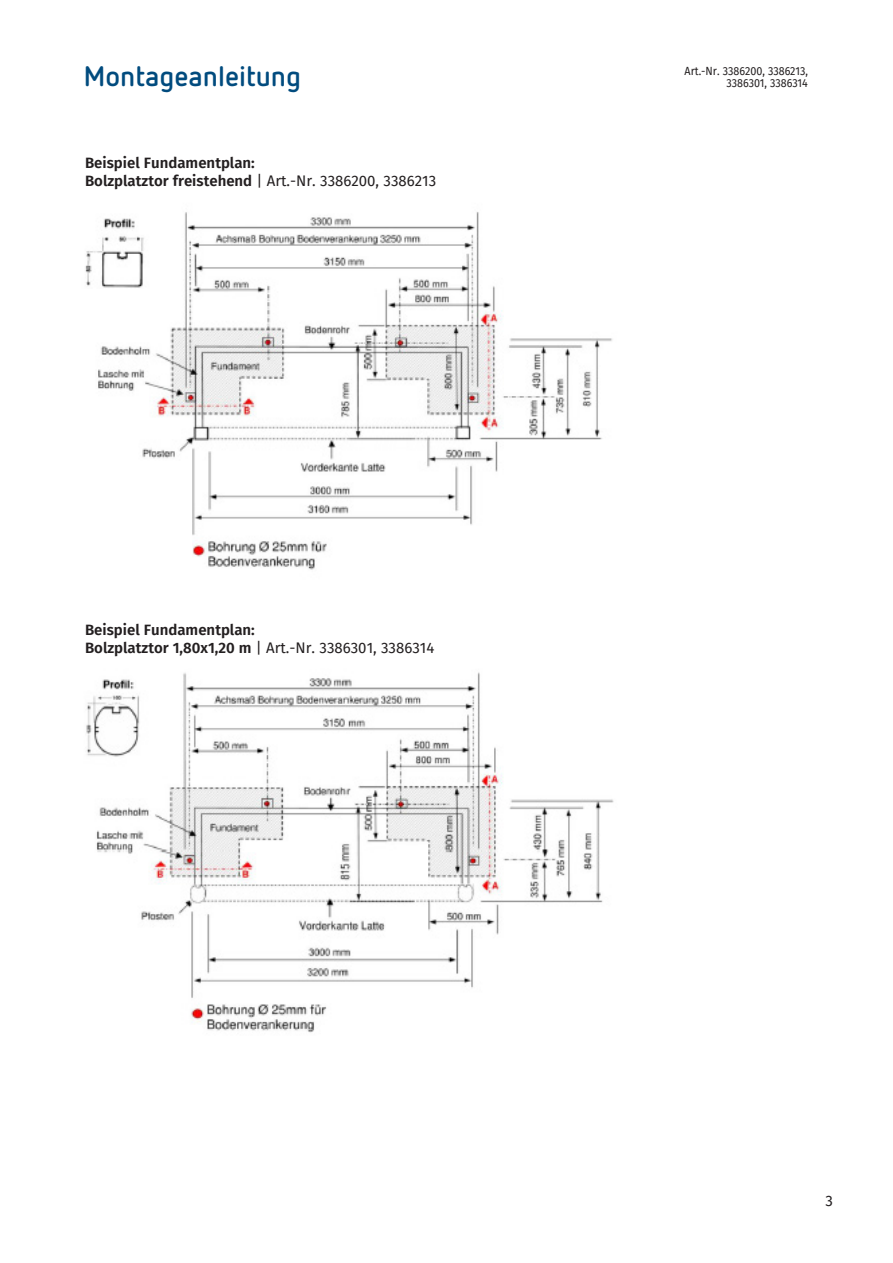
<style>
.page{position:relative;width:893px;height:1263px;background:#fff}
.page>*{position:absolute;margin:0;border:0;box-sizing:border-box;transform-origin:0 0}
.t1{font:700 27.9px "Netto Pro";color:#014b7e}
.Fließtext{font:600 15px/18px "Fira Sans";color:#231f20}
.t2{font:15px "Fira Sans";color:#231f20}
.t3{font:11.55px/12.3px "Fira Sans";color:#231f20;text-align:right;scale:.93 1}
.s1{font-weight:400}
</style>
<div class="page">
<img style="left:85px;top:212px;width:528px;height:358px">
<img style="left:86px;top:672px;width:528px;height:361px">
<h1 class="t1" style="left:84px;top:57px;width:219px">Montageanleitung</h1>
<p class="t3" style="left:684px;top:64px;width:134px">Art.-Nr. 3386200, 3386213,<br>3386301, 3386314</p>
<p class="Fließtext" style="left:85px;top:153px;width:353px">Beispiel Fundamentplan:<br>Bolzplatztor freistehend <span class="s1">| Art.-Nr. 3386200, 3386213</span></p>
<p class="Fließtext" style="left:85px;top:620px;width:351px">Beispiel Fundamentplan:<br>Bolzplatztor 1,80x1,20 m <span class="s1">| Art.-Nr. 3386301, 3386314</span></p>
<p class="t2" style="left:825px;top:1190px;width:9px">3</p>
</div>
